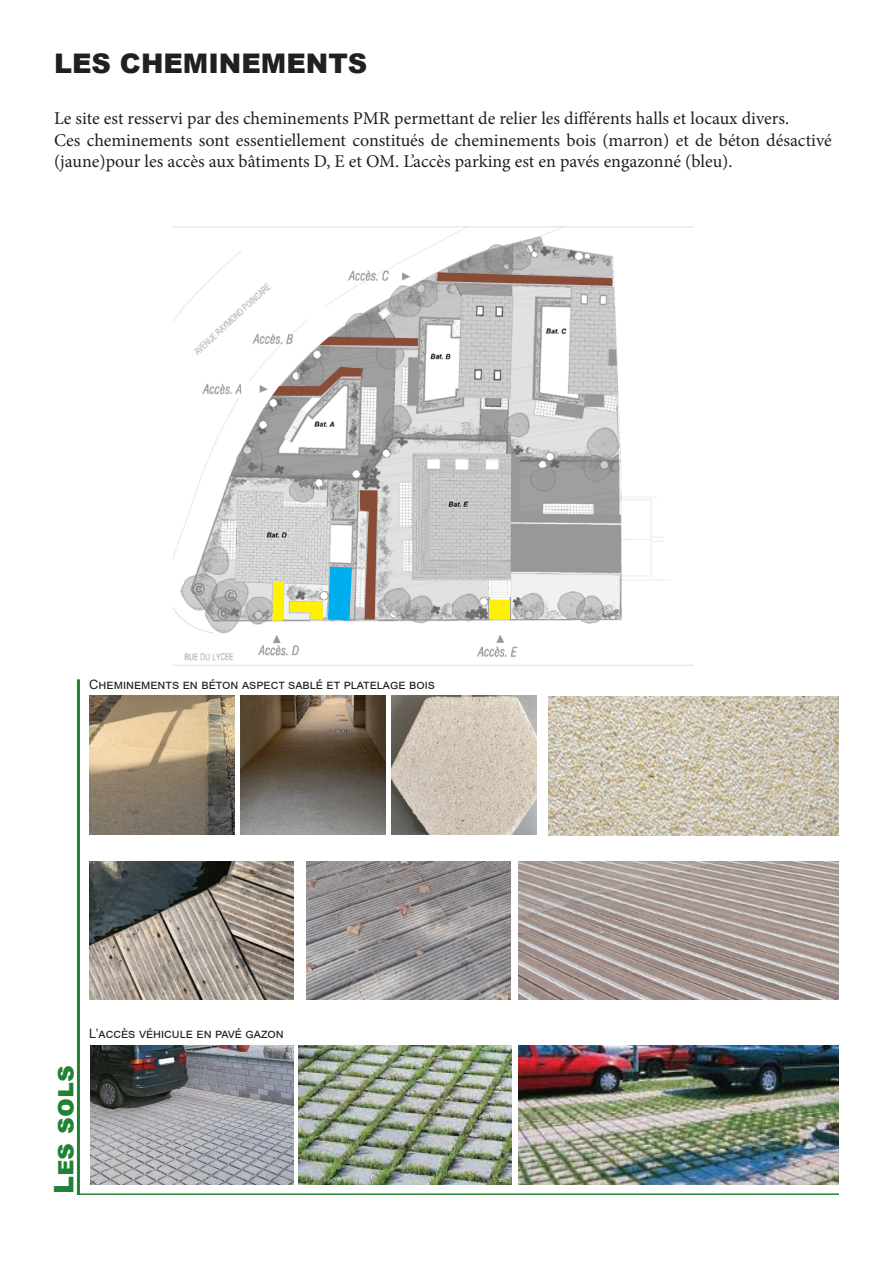
<style>
.page{position:relative;width:893px;height:1263px;background:#fff}
.page>*{position:absolute;margin:0;border:0;box-sizing:border-box;transform-origin:0 0}
.t1{font:900 27px "Arial";color:#231f20}
.t2{font:900 27px "Arial";color:#218235}
.t3{font:18px/21.6px "Minion Pro";color:#231f20}
.t4{font:12.9px "Arial";color:#231f20}
</style>
<div class="page">
<img style="left:519px;top:861px;width:320px;height:138px">
<img style="left:90px;top:1046px;width:203px;height:138px">
<img style="left:519px;top:1046px;width:320px;height:138px">
<img style="left:298px;top:1046px;width:213px;height:138px">
<img style="left:241px;top:696px;width:144px;height:138px">
<img style="left:89px;top:696px;width:145px;height:138px">
<img style="left:392px;top:696px;width:144px;height:138px">
<hr style="left:77px;top:679px;width:3px;height:516px;background:#218235">
<hr style="left:77px;top:1193px;width:762px;height:2px;background:#218235">
<img style="left:549px;top:697px;width:290px;height:138px">
<img style="left:174px;top:226px;width:520px;height:440px">
<svg style="left:437px;top:272px;width:175px;height:14px;background:#9b776a"></svg>
<svg style="left:320px;top:337px;width:98px;height:9px"></svg>
<svg style="left:272px;top:367px;width:91px;height:29px"></svg>
<svg style="left:360px;top:490px;width:17px;height:129px;background:#a78274"></svg>
<svg style="left:272px;top:582px;width:12px;height:39px"></svg>
<div style="left:489px;top:600px;width:21px;height:19px;background:#fff101"></div>
<svg style="left:290px;top:567px;width:62px;height:54px;background:#8fc9bf"></svg>
<img style="left:306px;top:861px;width:204px;height:138px">
<img style="left:89px;top:861px;width:204px;height:138px">
<h1 class="t1" style="left:54px;top:44px;width:315px">LES CHEMINEMENTS</h1>
<p class="t3" style="left:54px;top:108px;width:779px">Le site est resservi par des cheminements PMR permettant de relier les différents halls et locaux divers.<br>Ces cheminements sont essentiellement constitués de cheminements bois (marron) et de béton désactivé (jaune)pour les accès aux bâtiments D, E et OM. L’accès parking est en pavés engazonné (bleu).</p>
<p class="t4" style="left:89px;top:675px;width:347px">Cheminements en béton aspect sablé et platelage bois</p>
<h1 class="t2" style="left:44px;top:1194px;width:130px;rotate:-90deg">Les sols</h1>
<p class="t4" style="left:89px;top:1025px;width:196px">L’accès véhicule en pavé gazon</p>
</div>
